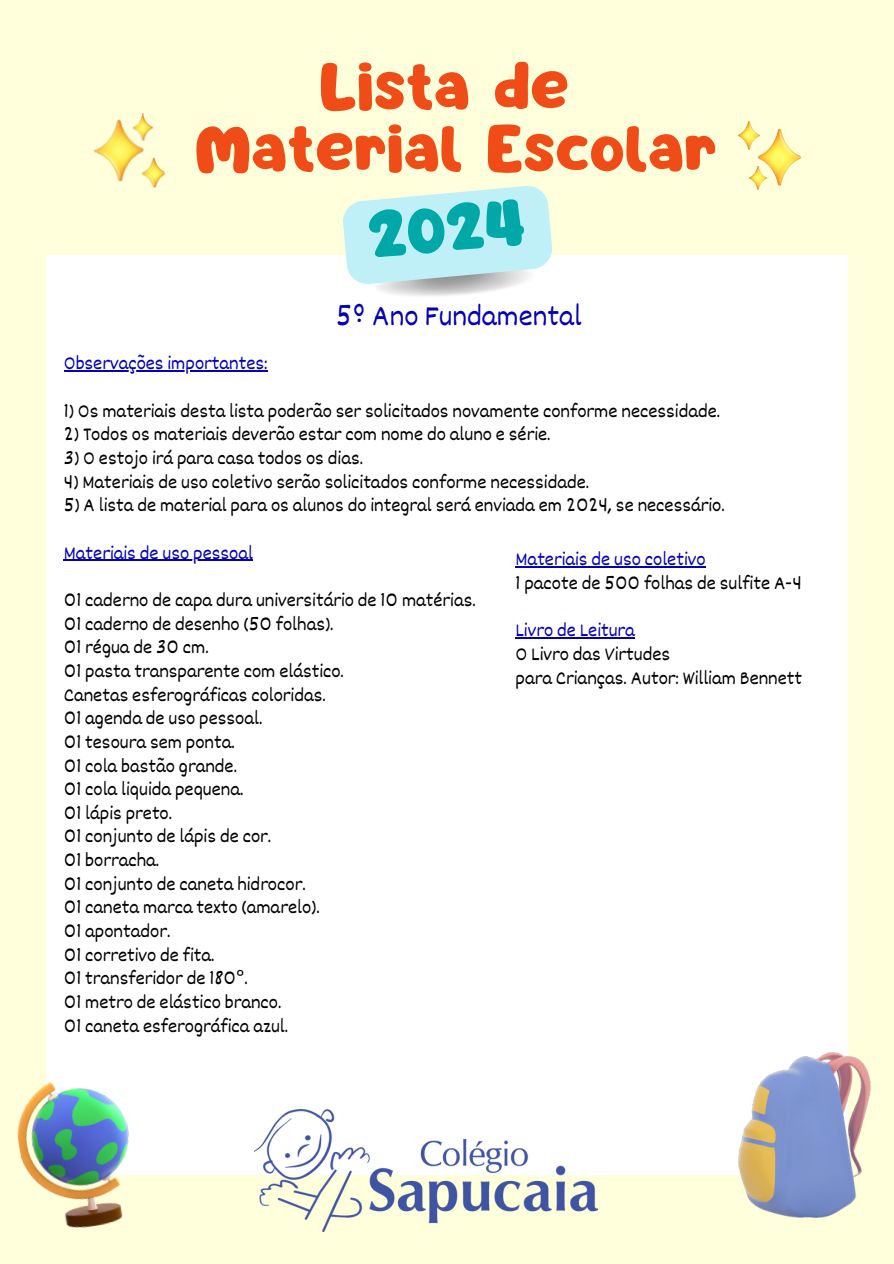
<style>
.page{position:relative;width:894px;height:1264px;background:#fff}
.page>*{position:absolute;margin:0;border:0;box-sizing:border-box;transform-origin:0 0}
.t1{font:59.55px "Mango";color:#00a8a8}
.t2{font:58.35px "Mango";color:#f04c18}
.t3{font:30px "Dekko";color:#0400b6}
.t4{font:19.5px "Dekko";color:#000}
.t5{font:19.5px "Dekko";color:#0400b6}
.s1{font-family:"Noto Sans"}
</style>
<div class="page">
<div style="left:0;top:0;width:893px;height:1263px;background:#ffffdc"></div>
<div style="left:47px;top:255px;width:800px;height:920px;background:#fff"></div>
<img style="left:17px;top:1071px;width:113px;height:157px">
<img style="left:738px;top:122px;width:62px;height:67px">
<img style="left:94px;top:113px;width:71px;height:75px">
<img style="left:738px;top:1052px;width:132px;height:165px">
<img style="left:254px;top:1109px;width:343px;height:122px">
<svg style="left:343px;top:186px;width:209px;height:100px;background:#c8eef1"></svg>
<hr style="left:64px;top:370px;width:203px;height:1px;background:#0400b6">
<hr style="left:64px;top:559px;width:189px;height:2px;background:#0400b6">
<hr style="left:515px;top:566px;width:190px;height:1px;background:#0400b6">
<hr style="left:515px;top:637px;width:119px;height:1px;background:#0400b6">
<p class="t2" style="left:319px;top:62px;width:251px">Lista de</p>
<p class="t2" style="left:194px;top:124px;width:523px">Material Escolar</p>
<p class="t1" style="left:366px;top:210px;width:159px;rotate:-5deg">2024</p>
<p class="t3" style="left:336px;top:297px;width:247px">5º Ano Fundamental</p>
<p class="t5" style="left:64px;top:351px;width:205px">Observações importantes:</p>
<p class="t4" style="left:64px;top:398px;width:657px">1) Os materiais desta lista poderão ser solicitados novamente conforme necessidade.</p>
<p class="t4" style="left:64px;top:422px;width:488px">2) Todos os materiais deverão estar com nome do aluno e série.</p>
<p class="t4" style="left:64px;top:446px;width:301px">3) O estojo irá para casa todos os dias.</p>
<p class="t4" style="left:64px;top:469px;width:527px">4) Materiais de uso coletivo serão solicitados conforme necessidade.</p>
<p class="t4" style="left:64px;top:493px;width:662px">5) A lista de material para os alunos do integral será enviada em 2024, se necessário.</p>
<p class="t5" style="left:64px;top:540px;width:191px">Materiais de uso pessoal</p>
<p class="t4" style="left:64px;top:587px;width:413px">01 caderno de capa dura universitário de 10 matérias.</p>
<p class="t4" style="left:64px;top:611px;width:271px">01 caderno de desenho (50 folhas).</p>
<p class="t4" style="left:64px;top:635px;width:146px">01 régua de 30 cm.</p>
<p class="t4" style="left:64px;top:658px;width:282px">01 pasta transparente com elástico.</p>
<p class="t4" style="left:64px;top:682px;width:263px">Canetas esferográficas coloridas.</p>
<p class="t4" style="left:64px;top:706px;width:200px">01 agenda de uso pessoal.</p>
<p class="t4" style="left:64px;top:729px;width:173px">01 tesoura sem ponta.</p>
<p class="t4" style="left:64px;top:753px;width:175px">01 cola bastão grande.</p>
<p class="t4" style="left:64px;top:777px;width:181px">01 cola liquida pequena.</p>
<p class="t4" style="left:64px;top:800px;width:110px">01 lápis preto.</p>
<p class="t4" style="left:64px;top:824px;width:209px">01 conjunto de lápis de cor.</p>
<p class="t4" style="left:64px;top:848px;width:97px">01 borracha.</p>
<p class="t4" style="left:64px;top:871px;width:243px">01 conjunto de caneta hidrocor.</p>
<p class="t4" style="left:64px;top:895px;width:257px">01 caneta marca texto (amarelo).</p>
<p class="t4" style="left:64px;top:918px;width:108px">01 apontador.</p>
<p class="t4" style="left:64px;top:942px;width:152px">01 corretivo de fita.</p>
<p class="t4" style="left:64px;top:966px;width:185px">01 transferidor de 180<span class="s1">°</span>.</p>
<p class="t4" style="left:64px;top:989px;width:219px">01 metro de elástico branco.</p>
<p class="t4" style="left:64px;top:1013px;width:226px">01 caneta esferográfica azul.</p>
<p class="t5" style="left:515px;top:547px;width:191px">Materiais de uso coletivo</p>
<p class="t4" style="left:515px;top:571px;width:288px">1 pacote de 500 folhas de sulfite A-4</p>
<p class="t5" style="left:515px;top:618px;width:121px">Livro de Leitura</p>
<p class="t4" style="left:515px;top:641px;width:156px">O Livro das Virtudes</p>
<p class="t4" style="left:515px;top:665px;width:288px">para Crianças. Autor: William Bennett</p>
</div>
